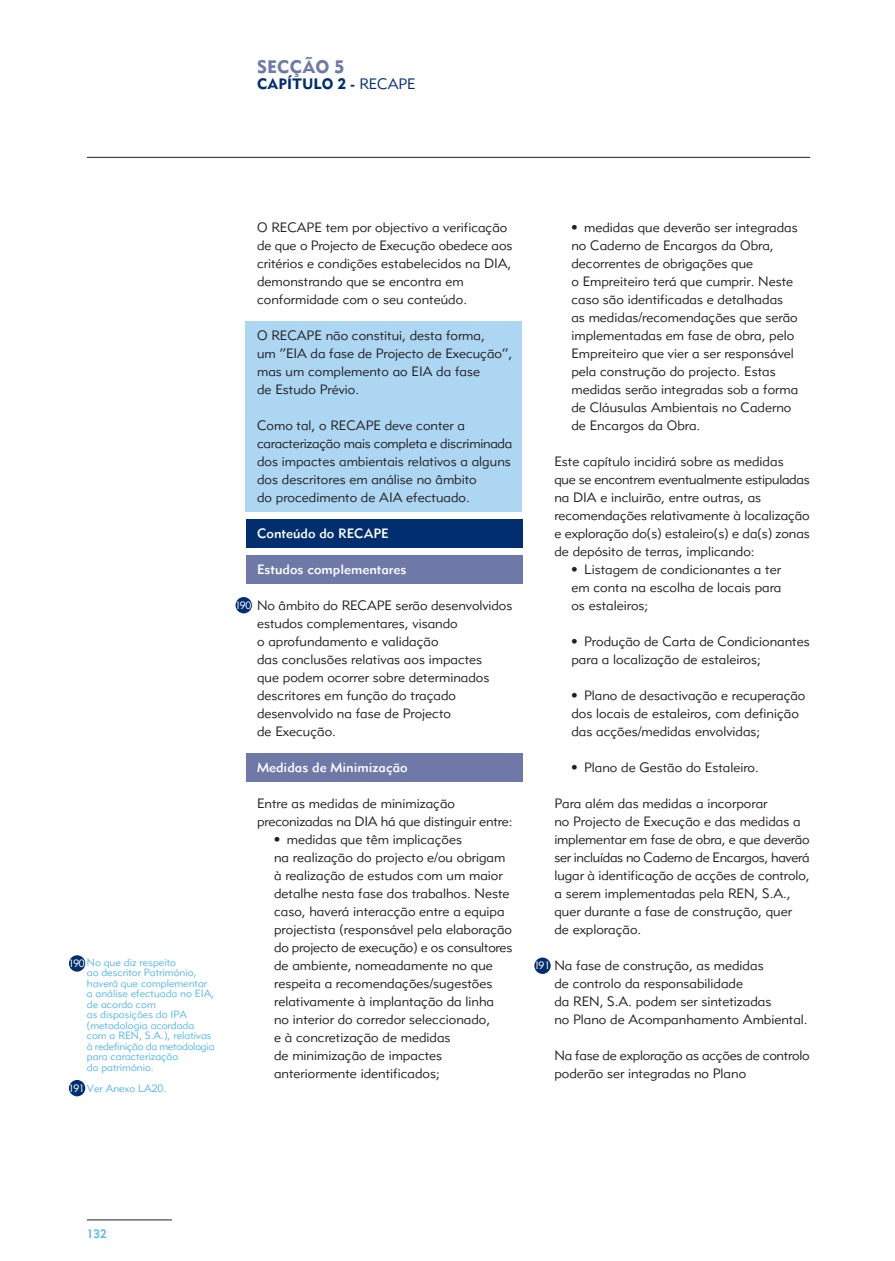
<style>
.page{position:relative;width:895px;height:1261px;background:#fff}
.page>*{position:absolute;margin:0;border:0;box-sizing:border-box;transform-origin:0 0}
.t1{font:18px "Metro Black LT Two";color:#6e79a8}
.t2{font:15px "Metro Black LT Two";color:#002e6e}
.t3{font:13.5px/18px "Metro Lite LT Two";color:#231f20}
.t4{font:13.5px "Metro Medium LT Two";color:#fff}
.t5{font:12px "Metro Medium LT Two";color:#53b7e8}
.t6{font:10.5px/10.5px "Metro Lite LT Two";color:#53b7e8}
.t7{font:10.5px "Metro Lite LT Two";letter-spacing:-.06em;color:#fff}
.s1{font-family:"Metro Lite LT Two"}
.s2{color:#fff}
</style>
<div class="page">
<div style="left:246px;top:753px;width:277px;height:28px;background:#6e79a8"></div>
<div style="left:246px;top:555px;width:277px;height:29px;background:#6e79a8"></div>
<div style="left:246px;top:520px;width:277px;height:28px;background:#002e6e"></div>
<div style="left:245px;top:322px;width:277px;height:190px;background:#acd6f2"></div>
<hr style="left:87px;top:157px;width:723px;height:1px;background:#231f20">
<div style="left:235px;top:597px;width:17px;height:16px;background:#002e6e;border-radius:50%"></div>
<div style="left:69px;top:955px;width:16px;height:17px;background:#002e6e;border-radius:50%"></div>
<div style="left:534px;top:957px;width:16px;height:17px;background:#002e6e;border-radius:50%"></div>
<div style="left:69px;top:1080px;width:16px;height:16px;background:#002e6e;border-radius:50%"></div>
<hr style="left:87px;top:1219px;width:85px;height:1px;background:#231f20">
<h1 class="t1" style="left:257px;top:60px;width:89px">SECÇÃO 5</h1>
<p class="t2" style="left:257px;top:78px;width:160px">CAPÍTULO 2 - <span class="s1">RECAPE</span></p>
<p class="t6" style="left:87px;top:958px;width:129px;text-indent:-18px"><span class="s2">190</span> No que diz respeito<br>ao descritor Património, haverá que complementar a análise efectuada no EIA, de acordo com<br>as disposições do IPA (metodologia acordada com a REN, S.A.), relativas à redefinição da metodologia para caracterização<br>do património.</p>
<p class="t6" style="left:69px;top:1084px;width:99px"><span class="s2">191</span> Ver Anexo LA20.</p>
<p class="t3" style="left:257px;top:219px;width:257px">O RECAPE tem por objectivo a verificação de que o Projecto de Execução obedece aos critérios e condições estabelecidos na DIA, demonstrando que se encontra em conformidade com o seu conteúdo.</p>
<p class="t3" style="left:257px;top:327px;width:257px">O RECAPE não constitui, desta forma,<br>um “EIA da fase de Projecto de Execução”, mas um complemento ao EIA da fase<br>de Estudo Prévio.</p>
<p class="t3" style="left:257px;top:417px;width:257px">Como tal, o RECAPE deve conter a caracterização mais completa e discriminada dos impactes ambientais relativos a alguns dos descritores em análise no âmbito<br>do procedimento de AIA efectuado.</p>
<p class="t4" style="left:257px;top:528px;width:133px">Conteúdo do RECAPE</p>
<p class="t4" style="left:257px;top:564px;width:151px">Estudos complementares</p>
<p class="t3" style="left:257px;top:597px;width:257px">No âmbito do RECAPE serão desenvolvidos estudos complementares, visando<br>o aprofundamento e validação<br>das conclusões relativas aos impactes<br>que podem ocorrer sobre determinados descritores em função do traçado desenvolvido na fase de Projecto<br>de Execução.</p>
<p class="t4" style="left:257px;top:762px;width:152px">Medidas de Minimização</p>
<p class="t3" style="left:257px;top:795px;width:257px">Entre as medidas de minimização preconizadas na DIA há que distinguir entre:</p>
<p class="t3" style="left:274px;top:831px;width:240px">• medidas que têm implicações<br>na realização do projecto e/ou obrigam à realização de estudos com um maior detalhe nesta fase dos trabalhos. Neste caso, haverá interacção entre a equipa projectista (responsável pela elaboração do projecto de execução) e os consultores de ambiente, nomeadamente no que respeita a recomendações/sugestões relativamente à implantação da linha no interior do corredor seleccionado,<br>e à concretização de medidas<br>de minimização de impactes anteriormente identificados;</p>
<p class="t7" style="left:235px;top:601px;width:18px">190</p>
<p class="t3" style="left:571px;top:219px;width:228px">• medidas que deverão ser integradas no Caderno de Encargos da Obra, decorrentes de obrigações que<br>o Empreiteiro terá que cumprir. Neste caso são identificadas e detalhadas as medidas/recomendações que serão implementadas em fase de obra, pelo Empreiteiro que vier a ser responsável pela construção do projecto. Estas medidas serão integradas sob a forma de Cláusulas Ambientais no Caderno de Encargos da Obra.</p>
<p class="t3" style="left:554px;top:453px;width:257px">Este capítulo incidirá sobre as medidas<br>que se encontrem eventualmente estipuladas na DIA e incluirão, entre outras, as recomendações relativamente à localização e exploração do(s) estaleiro(s) e da(s) zonas de depósito de terras, implicando:</p>
<p class="t3" style="left:571px;top:561px;width:211px;text-align:justify">• Listagem de condicionantes a ter em conta na escolha de locais para os estaleiros;</p>
<p class="t3" style="left:571px;top:633px;width:240px">• Produção de Carta de Condicionantes para a localização de estaleiros;</p>
<p class="t3" style="left:571px;top:687px;width:235px">• Plano de desactivação e recuperação dos locais de estaleiros, com definição das acções/medidas envolvidas;</p>
<p class="t3" style="left:571px;top:759px;width:189px">• Plano de Gestão do Estaleiro.</p>
<p class="t3" style="left:554px;top:795px;width:257px">Para além das medidas a incorporar<br>no Projecto de Execução e das medidas a implementar em fase de obra, e que deverão ser incluídas no Caderno de Encargos, haverá lugar à identificação de acções de controlo, a serem implementadas pela REN, S.A., quer durante a fase de construção, quer de exploração.</p>
<p class="t3" style="left:554px;top:957px;width:255px">Na fase de construção, as medidas<br>de controlo da responsabilidade<br>da REN, S.A. podem ser sintetizadas<br>no Plano de Acompanhamento Ambiental.</p>
<p class="t3" style="left:554px;top:1047px;width:257px">Na fase de exploração as acções de controlo poderão ser integradas no Plano</p>
<p class="t7" style="left:534px;top:962px;width:18px">191</p>
<p class="t5" style="left:87px;top:1229px;width:22px">132</p>
</div>
